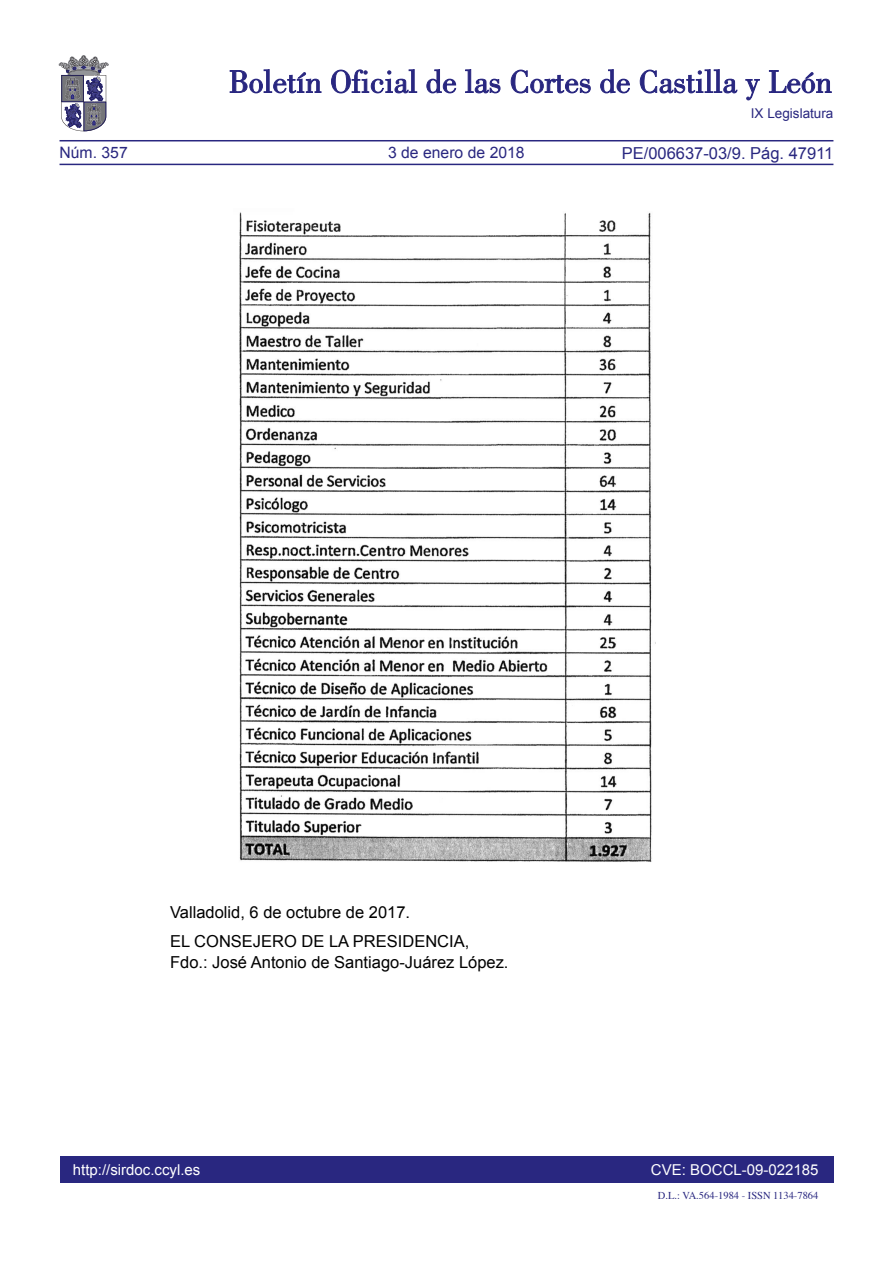
<style>
.page{position:relative;width:893px;height:1263px;background:#fff}
.page>*{position:absolute;margin:0;border:0;box-sizing:border-box;transform-origin:0 0}
.firma{font:16.5px/21px "Arial";color:#000}
.valladolid{font:16.5px "Arial";color:#000}
.t1{font:16.5px "Arial";color:#292780}
.t2{font:15.75px "Arial";color:#292780}
.t3{font:15px "Arial";color:#fff}
.t4{font:13.5px "Arial";color:#292780}
.t5{font:10.5px "Times";color:#292780}
</style>
<div class="page">
<div style="left:60px;top:1157px;width:773px;height:26px;background:#292780"></div>
<hr style="left:60px;top:164px;width:773px;height:1px;background:#292780">
<hr style="left:60px;top:140px;width:773px;height:1px;background:#292780">
<svg style="left:230px;top:69px;width:91px;height:24px"></svg>
<svg style="left:331px;top:69px;width:86px;height:24px"></svg>
<svg style="left:426px;top:69px;width:30px;height:24px"></svg>
<svg style="left:465px;top:69px;width:35px;height:24px"></svg>
<svg style="left:511px;top:70px;width:80px;height:23px"></svg>
<svg style="left:600px;top:69px;width:30px;height:24px"></svg>
<svg style="left:640px;top:69px;width:97px;height:24px"></svg>
<svg style="left:745px;top:79px;width:15px;height:21px"></svg>
<svg style="left:769px;top:70px;width:62px;height:23px"></svg>
<svg style="left:59px;top:55px;width:49px;height:76px"></svg>
<img style="left:239px;top:212px;width:417px;height:650px">
<p class="t2" style="left:60px;top:142px;width:70px">Núm. 357</p>
<p class="t2" style="left:388px;top:142px;width:138px">3 de enero de 2018</p>
<p class="t4" style="left:751px;top:105px;width:84px">IX Legislatura</p>
<p class="t1" style="left:622px;top:142px;width:213px">PE/006637-03/9. Pág. 47911</p>
<p class="valladolid" style="left:170px;top:901px;width:242px">Valladolid, 6 de octubre de 2017.</p>
<p class="firma" style="left:170px;top:931px;width:340px">EL CONSEJERO DE LA PRESIDENCIA,<br>Fdo.: José Antonio de Santiago-Juárez López.</p>
<p class="t3" style="left:73px;top:1159px;width:129px">http://sirdoc.ccyl.es</p>
<p class="t3" style="left:651px;top:1159px;width:169px">CVE: BOCCL-09-022185</p>
<p class="t5" style="left:658px;top:1185px;width:162px">D.L.: VA.564-1984 - ISSN 1134-7864</p>
</div>
